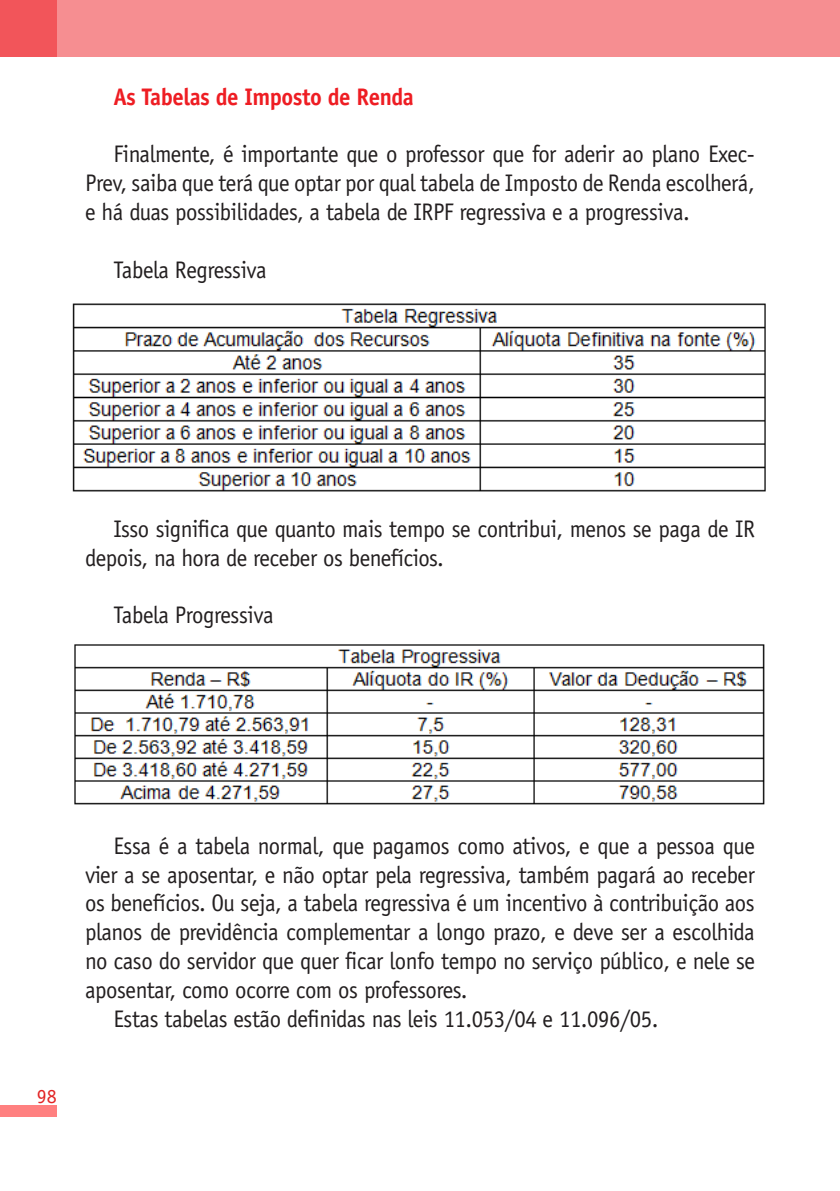
<style>
.page{position:relative;width:840px;height:1191px;background:#fff}
.page>*{position:absolute;margin:0;border:0;box-sizing:border-box;transform-origin:0 0}
.t1{font:24px/28.8px "Officina Sans";letter-spacing:-.02em;color:#231f20;text-align:justify;scale:.95 1}
.t2{font:700 24px "Officina Sans";letter-spacing:-.02em;color:#ee1d23;scale:.95 1}
.t3{font:20px "Officina Sans";color:#e22525}
</style>
<div class="page">
<div style="left:0;top:0;width:839px;height:57px;background:#f68e91"></div>
<div style="left:0;top:0;width:57px;height:57px;background:#f2555a"></div>
<div style="left:0;top:1105px;width:57px;height:11px;background:#ff8080"></div>
<img style="left:74px;top:644px;width:691px;height:161px">
<img style="left:72px;top:303px;width:694px;height:189px">
<p class="t2" style="left:113px;top:81px;width:317px">As Tabelas de Imposto de Renda</p>
<p class="t1" style="left:85px;top:140px;width:706px;text-indent:28px">Finalmente, é importante que o professor que for aderir ao plano Exec-Prev, saiba que terá que optar por qual tabela de Imposto de Renda escolherá, e há duas possibilidades, a tabela de IRPF regressiva e a progressiva.</p>
<p class="t1" style="left:113px;top:255px;width:163px">Tabela Regressiva</p>
<p class="t1" style="left:85px;top:514px;width:706px;text-indent:28px">Isso significa que quanto mais tempo se contribui, menos se paga de IR depois, na hora de receber os benefícios.</p>
<p class="t1" style="left:113px;top:601px;width:170px">Tabela Progressiva</p>
<p class="t3" style="left:37px;top:1084px;width:21px">98</p>
<p class="t1" style="left:113px;top:831px;width:676px">Essa é a tabela normal, que pagamos como ativos, e que a pessoa que</p>
<p class="t1" style="left:85px;top:860px;width:706px">vier a se aposentar, e não optar pela regressiva, também pagará ao receber</p>
<p class="t1" style="left:85px;top:889px;width:706px">os benefícios. Ou seja, a tabela regressiva é um incentivo à contribuição aos</p>
<p class="t1" style="left:85px;top:917px;width:706px">planos de previdência complementar a longo prazo, e deve ser a escolhida</p>
<p class="t1" style="left:85px;top:946px;width:706px">no caso do servidor que quer ficar lonfo tempo no serviço público, e nele se</p>
<p class="t1" style="left:85px;top:975px;width:404px">aposentar, como ocorre com os professores.</p>
<p class="t1" style="left:113px;top:1004px;width:575px">Estas tabelas estão definidas nas leis 11.053/04 e 11.096/05.</p>
</div>
